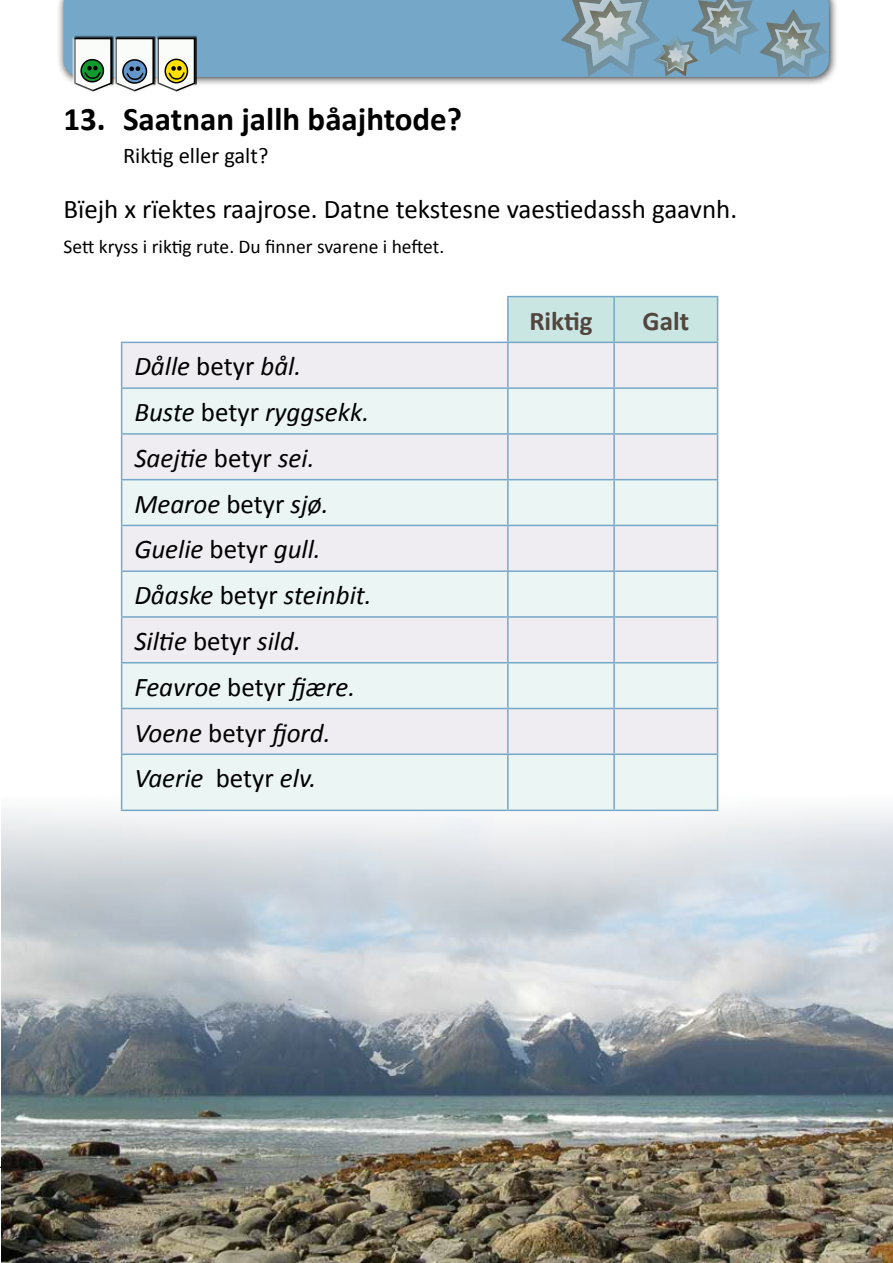
<style>
.page{position:relative;width:893px;height:1263px;background:#fff}
.page>*{position:absolute;margin:0;border:0;box-sizing:border-box;transform-origin:0 0}
.t1{font:700 33px "Calibri";color:#000}
.t2{font:italic 27px/45.8px "Calibri";color:#000}
.t3{font:27px "Calibri";color:#000}
.t4{font:700 27px "Calibri";color:#52463f}
.t5{font:22.5px "Calibri";color:#000}
.t6{font:19.5px "Calibri";color:#000}
.s1{font-style:normal}
</style>
<div class="page">
<hr style="left:0;top:1167px;width:893px;height:1px;background:#000">
<img style="left:1px;top:756px;width:892px;height:507px">
<div style="left:57px;top:0;width:782px;height:87px;background:#000;opacity:.75"></div>
<div style="left:63px;top:0;width:496px;height:77px;background:#75a8c8"></div>
<svg style="left:559px;top:0;width:270px;height:78px;background:#7fa3b6"></svg>
<div style="left:72px;top:36px;width:40px;height:58px;background:#fff"></div>
<div style="left:113px;top:36px;width:41px;height:58px;background:#fff"></div>
<div style="left:155px;top:36px;width:40px;height:58px;background:#fff"></div>
<div style="left:157px;top:36px;width:40px;height:56px;background:#000;opacity:.75"></div>
<svg style="left:73px;top:37px;width:123px;height:55px"></svg>
<div style="left:509px;top:297px;width:208px;height:45px;background:#cae6e3"></div>
<div style="left:122px;top:343px;width:595px;height:44px;background:#efecf2"></div>
<svg style="left:122px;top:389px;width:595px;height:420px;background:#ebf0f2"></svg>
<hr style="left:121px;top:342px;width:387px;height:1px;background:#75a8c8">
<hr style="left:121px;top:343px;width:1px;height:44px;background:#75a8c8">
<hr style="left:507px;top:343px;width:2px;height:44px;background:#75a8c8">
<hr style="left:613px;top:343px;width:2px;height:44px;background:#75a8c8">
<hr style="left:717px;top:343px;width:1px;height:44px;background:#75a8c8">
<hr style="left:121px;top:387px;width:387px;height:2px;background:#75a8c8">
<hr style="left:121px;top:389px;width:1px;height:44px;background:#75a8c8">
<hr style="left:508px;top:387px;width:106px;height:2px;background:#75a8c8">
<hr style="left:507px;top:389px;width:2px;height:44px;background:#75a8c8">
<hr style="left:614px;top:387px;width:104px;height:2px;background:#75a8c8">
<hr style="left:613px;top:389px;width:2px;height:44px;background:#75a8c8">
<hr style="left:717px;top:389px;width:1px;height:44px;background:#75a8c8">
<hr style="left:121px;top:433px;width:387px;height:2px;background:#75a8c8">
<hr style="left:121px;top:435px;width:1px;height:44px;background:#75a8c8">
<hr style="left:508px;top:433px;width:106px;height:2px;background:#75a8c8">
<hr style="left:507px;top:435px;width:2px;height:44px;background:#75a8c8">
<hr style="left:614px;top:433px;width:104px;height:2px;background:#75a8c8">
<hr style="left:613px;top:435px;width:2px;height:44px;background:#75a8c8">
<hr style="left:717px;top:435px;width:1px;height:44px;background:#75a8c8">
<hr style="left:121px;top:479px;width:387px;height:1px;background:#75a8c8">
<hr style="left:121px;top:480px;width:1px;height:45px;background:#75a8c8">
<hr style="left:508px;top:479px;width:106px;height:1px;background:#75a8c8">
<hr style="left:507px;top:480px;width:2px;height:45px;background:#75a8c8">
<hr style="left:614px;top:479px;width:104px;height:1px;background:#75a8c8">
<hr style="left:613px;top:480px;width:2px;height:45px;background:#75a8c8">
<hr style="left:717px;top:480px;width:1px;height:45px;background:#75a8c8">
<hr style="left:121px;top:525px;width:387px;height:1px;background:#75a8c8">
<hr style="left:121px;top:526px;width:1px;height:44px;background:#75a8c8">
<hr style="left:508px;top:525px;width:106px;height:1px;background:#75a8c8">
<hr style="left:507px;top:526px;width:2px;height:44px;background:#75a8c8">
<hr style="left:614px;top:525px;width:104px;height:1px;background:#75a8c8">
<hr style="left:613px;top:526px;width:2px;height:44px;background:#75a8c8">
<hr style="left:717px;top:526px;width:1px;height:44px;background:#75a8c8">
<hr style="left:121px;top:570px;width:387px;height:2px;background:#75a8c8">
<hr style="left:121px;top:572px;width:1px;height:44px;background:#75a8c8">
<hr style="left:508px;top:570px;width:106px;height:2px;background:#75a8c8">
<hr style="left:507px;top:572px;width:2px;height:44px;background:#75a8c8">
<hr style="left:614px;top:570px;width:104px;height:2px;background:#75a8c8">
<hr style="left:613px;top:572px;width:2px;height:44px;background:#75a8c8">
<hr style="left:717px;top:572px;width:1px;height:44px;background:#75a8c8">
<hr style="left:121px;top:616px;width:387px;height:2px;background:#75a8c8">
<hr style="left:121px;top:618px;width:1px;height:44px;background:#75a8c8">
<hr style="left:508px;top:616px;width:106px;height:2px;background:#75a8c8">
<hr style="left:507px;top:618px;width:2px;height:44px;background:#75a8c8">
<hr style="left:614px;top:616px;width:104px;height:2px;background:#75a8c8">
<hr style="left:613px;top:618px;width:2px;height:44px;background:#75a8c8">
<hr style="left:717px;top:618px;width:1px;height:44px;background:#75a8c8">
<hr style="left:121px;top:662px;width:387px;height:1px;background:#75a8c8">
<hr style="left:121px;top:663px;width:1px;height:45px;background:#75a8c8">
<hr style="left:508px;top:662px;width:106px;height:1px;background:#75a8c8">
<hr style="left:507px;top:663px;width:2px;height:45px;background:#75a8c8">
<hr style="left:614px;top:662px;width:104px;height:1px;background:#75a8c8">
<hr style="left:613px;top:663px;width:2px;height:45px;background:#75a8c8">
<hr style="left:717px;top:663px;width:1px;height:45px;background:#75a8c8">
<hr style="left:121px;top:708px;width:387px;height:1px;background:#75a8c8">
<hr style="left:121px;top:709px;width:1px;height:44px;background:#75a8c8">
<hr style="left:508px;top:708px;width:106px;height:1px;background:#75a8c8">
<hr style="left:507px;top:709px;width:2px;height:44px;background:#75a8c8">
<hr style="left:614px;top:708px;width:104px;height:1px;background:#75a8c8">
<hr style="left:613px;top:709px;width:2px;height:44px;background:#75a8c8">
<hr style="left:717px;top:709px;width:1px;height:44px;background:#75a8c8">
<hr style="left:121px;top:753px;width:387px;height:2px;background:#75a8c8">
<hr style="left:121px;top:755px;width:1px;height:54px;background:#75a8c8">
<hr style="left:508px;top:753px;width:106px;height:2px;background:#75a8c8">
<hr style="left:507px;top:755px;width:2px;height:54px;background:#75a8c8">
<hr style="left:614px;top:753px;width:104px;height:2px;background:#75a8c8">
<hr style="left:613px;top:755px;width:2px;height:54px;background:#75a8c8">
<hr style="left:717px;top:755px;width:1px;height:54px;background:#75a8c8">
<hr style="left:121px;top:809px;width:387px;height:2px;background:#75a8c8">
<hr style="left:508px;top:809px;width:106px;height:2px;background:#75a8c8">
<hr style="left:614px;top:809px;width:104px;height:2px;background:#75a8c8">
<hr style="left:507px;top:296px;width:107px;height:1px;background:#75a8c8">
<hr style="left:507px;top:297px;width:2px;height:45px;background:#75a8c8">
<hr style="left:614px;top:296px;width:104px;height:1px;background:#75a8c8">
<hr style="left:613px;top:297px;width:2px;height:45px;background:#75a8c8">
<hr style="left:717px;top:297px;width:1px;height:45px;background:#75a8c8">
<hr style="left:508px;top:342px;width:106px;height:1px;background:#75a8c8">
<hr style="left:614px;top:342px;width:104px;height:1px;background:#75a8c8">
<p class="t1" style="left:63px;top:98px;width:400px">13. Saatnan jallh båajhtode?</p>
<p class="t5" style="left:123px;top:141px;width:147px">Riktig eller galt?</p>
<p class="t3" style="left:63px;top:192px;width:675px">Bïejh x rïektes raajrose. Datne tekstesne vaestiedassh gaavnh.</p>
<p class="t6" style="left:63px;top:234px;width:382px">Sett kryss i riktig rute. Du finner svarene i heftet.</p>
<p class="t2" style="left:134px;top:342px;width:239px">Dålle <span class="s1">betyr</span> bål.<br>Buste <span class="s1">betyr</span> ryggsekk.<br>Saejtie <span class="s1">betyr</span> sei.<br>Mearoe <span class="s1">betyr</span> sjø.<br>Guelie <span class="s1">betyr</span> gull.<br>Dåaske <span class="s1">betyr</span> steinbit.<br>Siltie <span class="s1">betyr</span> sild.<br>Feavroe <span class="s1">betyr</span> fjære.<br>Voene <span class="s1">betyr</span> fjord.<br>Vaerie <span class="s1">betyr</span> elv.</p>
<p class="t4" style="left:529px;top:303px;width:65px">Riktig</p>
<p class="t4" style="left:643px;top:303px;width:48px">Galt</p>
</div>
